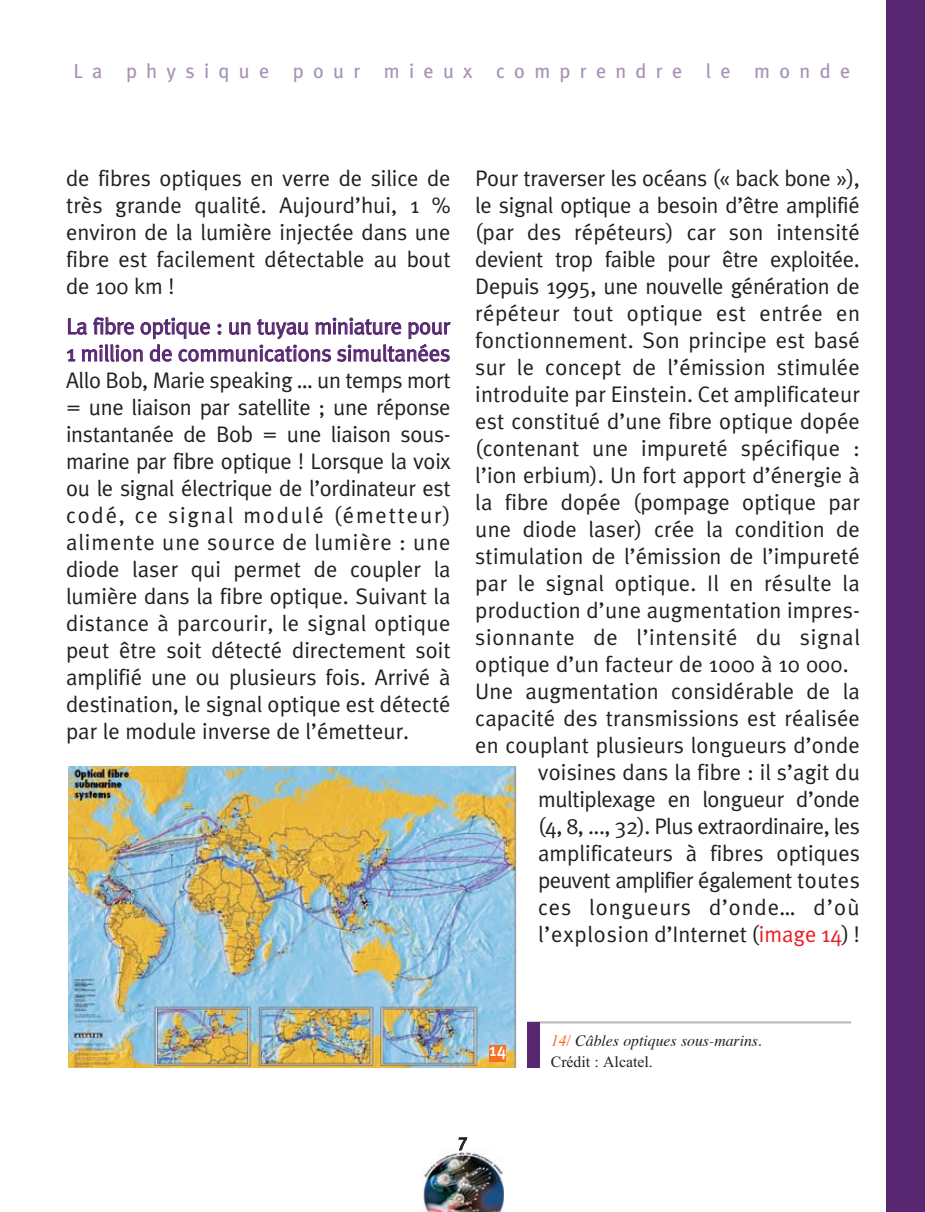
<style>
.page{position:relative;width:925px;height:1212px;background:#fff}
.page>*{position:absolute;margin:0;border:0;box-sizing:border-box;transform-origin:0 0}
.t1{font:22.5px/27px "Meta Plus Normal";letter-spacing:.005em;color:#231f20;text-align:justify}
.t2{font:22.5px "Meta Plus Normal";letter-spacing:-.015em;color:#231f20}
.t3{font:22.5px/27px "Meta Plus Normal";letter-spacing:-.005em;color:#572771}
.t4{font:22.5px "Meta Plus Normal";letter-spacing:-.02em;color:#231f20}
.t5{font:22.5px "Meta Plus Normal";letter-spacing:-.03em;color:#231f20}
.t6{font:22.5px "Meta Plus Normal";letter-spacing:.03em;color:#231f20}
.t7{font:22.5px "Meta Plus Normal";letter-spacing:.035em;color:#231f20}
.t8{font:20.25px "Meta Plus";letter-spacing:.455em;color:#a792b4}
.t9{font:18px "Meta Plus";color:#231f20}
.t10{font:500 17.78px "Meta Plus";color:#fff}
.t11{font:italic 15.75px "Times";color:#231f20}
.t12{font:15.75px "Times New Roman";color:#231f20}
.s1{color:#ed1e25}
.s2{color:#f27125}
</style>
<div class="page">
<img style="left:422px;top:1151px;width:82px;height:61px">
<div style="left:887px;top:1px;width:38px;height:1211px;background:#572771"></div>
<img style="left:69px;top:767px;width:449px;height:300px">
<div style="left:489px;top:1045px;width:17px;height:17px;background:#f27125"></div>
<hr style="left:527px;top:1021px;width:324px;height:2px;background:#bbbdc0">
<div style="left:527px;top:1022px;width:13px;height:45px;background:#572771"></div>
<p class="t8" style="left:74px;top:63px;width:778px">La physique pour mieux comprendre le monde</p>
<p class="t1" style="left:66px;top:166px;width:386px">de fibres optiques en verre de silice de très grande qualité. Aujourd’hui, 1 % environ de la lumière injectée dans une fibre est facilement détectable au bout de 100 km !</p>
<p class="t3" style="left:66px;top:314px;width:385px">La fibre optique : un tuyau miniature pour<br>1 million de communications simultanées</p>
<p class="t1" style="left:66px;top:369px;width:386px">Allo Bob, Marie speaking … un temps mort = une liaison par satellite ; une réponse instantanée de Bob = une liaison sous&shy;marine par fibre optique ! Lorsque la voix ou le signal électrique de l’ordinateur est codé, ce signal modulé (émetteur) alimente une source de lumière : une diode laser qui permet de coupler la lumière dans la fibre optique. Suivant la distance à parcourir, le signal optique peut être soit détecté directement soit amplifié une ou plusieurs fois. Arrivé à destination, le signal optique est détecté par le module inverse de l’émetteur.</p>
<p class="t2" style="left:475px;top:169px;width:386px">Pour traverser les océans (« back bone »),</p>
<p class="t2" style="left:475px;top:196px;width:386px">le signal optique a besoin d’être amplifié</p>
<p class="t1" style="left:475px;top:220px;width:386px">(par des répéteurs) car son intensité</p>
<p class="t2" style="left:475px;top:250px;width:386px">devient trop faible pour être exploitée.</p>
<p class="t2" style="left:475px;top:277px;width:386px">Depuis 1995, une nouvelle génération de</p>
<p class="t1" style="left:475px;top:301px;width:386px">répéteur tout optique est entrée en</p>
<p class="t1" style="left:475px;top:328px;width:386px">fonctionnement. Son principe est basé</p>
<p class="t1" style="left:475px;top:355px;width:386px">sur le concept de l’émission stimulée</p>
<p class="t1" style="left:475px;top:382px;width:386px">introduite par Einstein. Cet amplificateur</p>
<p class="t1" style="left:475px;top:409px;width:386px">est constitué d’une fibre optique dopée</p>
<p class="t1" style="left:475px;top:436px;width:386px">(contenant une impureté spécifique :</p>
<p class="t1" style="left:475px;top:463px;width:386px">l’ion erbium). Un fort apport d’énergie à</p>
<p class="t1" style="left:475px;top:490px;width:386px">la fibre dopée (pompage optique par</p>
<p class="t1" style="left:475px;top:517px;width:386px">une diode laser) crée la condition de</p>
<p class="t1" style="left:475px;top:544px;width:386px">stimulation de l’émission de l’impureté</p>
<p class="t1" style="left:475px;top:571px;width:386px">par le signal optique. Il en résulte la</p>
<p class="t1" style="left:475px;top:598px;width:386px">production d’une augmentation impres-</p>
<p class="t6" style="left:475px;top:628px;width:386px">sionnante de l’intensité du signal</p>
<p class="t1" style="left:475px;top:652px;width:375px">optique d’un facteur de 1000 à 10 000.</p>
<p class="t1" style="left:475px;top:679px;width:386px">Une augmentation considérable de la</p>
<p class="t1" style="left:475px;top:706px;width:386px">capacité des transmissions est réalisée</p>
<p class="t1" style="left:475px;top:733px;width:386px">en couplant plusieurs longueurs d’onde</p>
<p class="t1" style="left:538px;top:760px;width:323px">voisines dans la fibre : il s’agit du</p>
<p class="t4" style="left:538px;top:790px;width:323px">multiplexage en longueur d’onde</p>
<p class="t4" style="left:538px;top:817px;width:323px">(4, 8, ..., 32). Plus extraordinaire, les</p>
<p class="t1" style="left:538px;top:841px;width:323px">amplificateurs à fibres optiques</p>
<p class="t5" style="left:538px;top:871px;width:323px">peuvent amplifier également toutes</p>
<p class="t7" style="left:538px;top:898px;width:323px">ces longueurs d’onde… d’où</p>
<p class="t1" style="left:538px;top:922px;width:323px">l’explosion d’Internet (<span class="s1">image 14</span>) !</p>
<p class="t10" style="left:489px;top:1043px;width:19px">14</p>
<p class="t9" style="left:458px;top:1133px;width:11px">7</p>
<p class="t11" style="left:551px;top:1034px;width:213px"><span class="s2">14/</span> Câbles optiques sous-marins.</p>
<p class="t12" style="left:551px;top:1056px;width:103px">Crédit : Alcatel.</p>
</div>
